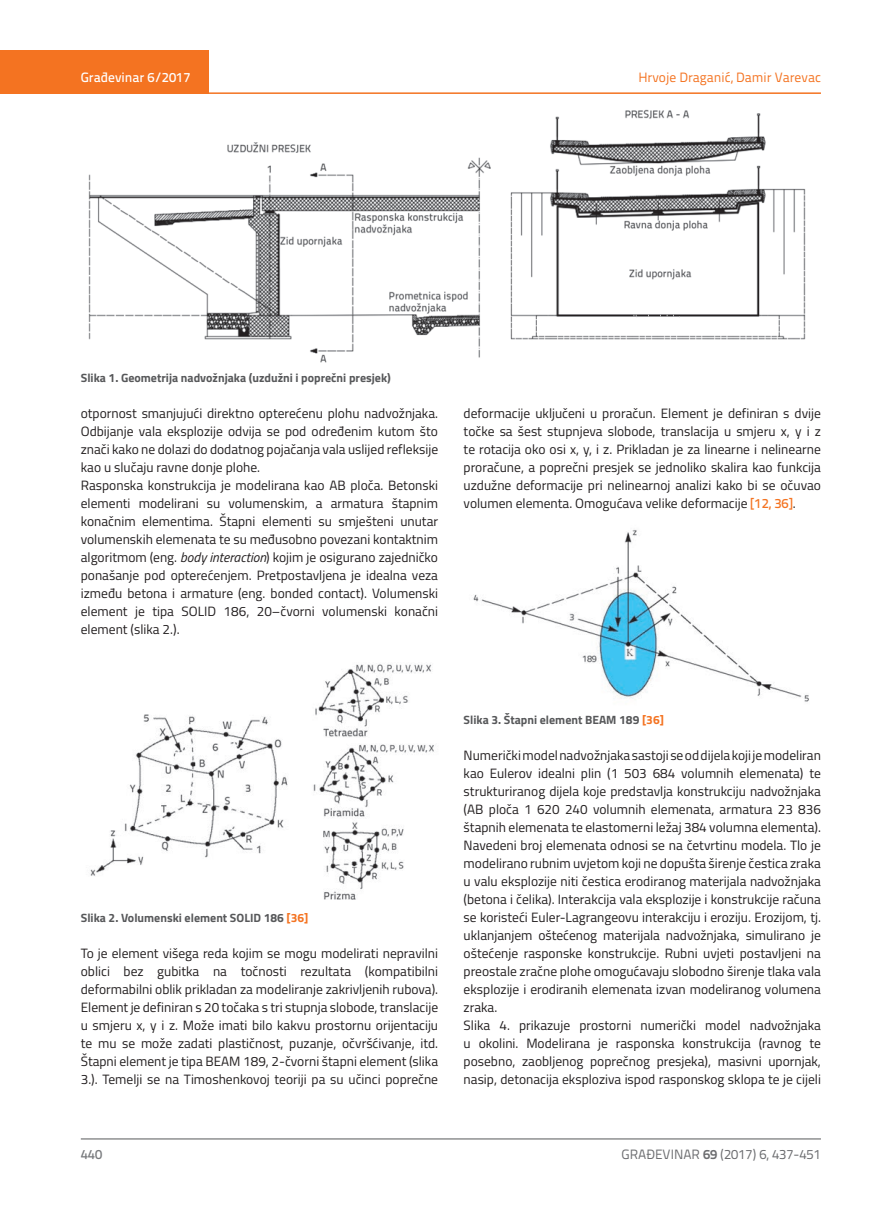
<style>
.page{position:relative;width:872px;height:1212px;background:#fff}
.page>*{position:absolute;margin:0;border:0;box-sizing:border-box;transform-origin:0 0}
.t1{font:13.5px/18px "Titillium";color:#231f20}
.t2{font:13.5px "Titillium Text 22 L";color:#6c6d70}
.t3{font:13.5px "Titillium Text 22 L";color:#f47321}
.t4{font:500 13.5px "Titillium Text 22 L";color:#fff}
.t5{font:500 13.5px "Titillium Text 22 L";color:#787a7d}
.t6{font:700 12px "Titillium";color:#57585a}
.s1{font-style:italic}
.s2{font-family:"Titillium Text 22 L";font-weight:500;color:#f47321}
.s3{color:#f47321}
.s4{font-weight:700}
</style>
<div class="page">
<div style="left:0;top:50px;width:208px;height:44px;background:#f47321"></div>
<hr style="left:0;top:92px;width:821px;height:2px;background:#f47321">
<hr style="left:81px;top:1139px;width:740px;height:1px;background:#57585a">
<img style="left:88px;top:109px;width:718px;height:254px">
<img style="left:90px;top:664px;width:344px;height:236px">
<img style="left:473px;top:529px;width:336px;height:173px">
<p class="t4" style="left:81px;top:67px;width:111px">Građevinar 6/2017</p>
<p class="t3" style="left:638px;top:68px;width:184px">Hrvoje Draganić, Damir Varevac</p>
<p class="t6" style="left:81px;top:368px;width:311px">Slika 1. Geometrija nadvožnjaka (uzdužni i poprečni presjek)</p>
<p class="t1" style="left:81px;top:403px;width:359px">otpornost smanjujući direktno opterećenu plohu nadvožnjaka.<br>Odbijanje vala eksplozije odvija se pod određenim kutom što znači kako ne dolazi do dodatnog pojačanja vala uslijed refleksije kao u slučaju ravne donje plohe.<br>Rasponska konstrukcija je modelirana kao AB ploča. Betonski elementi modelirani su volumenskim, a armatura štapnim konačnim elementima. Štapni elementi su smješteni unutar volumenskih elemenata te su međusobno povezani kontaktnim algoritmom (eng. <span class="s1">body interaction</span>) kojim je osigurano zajedničko ponašanje pod opterećenjem. Pretpostavljena je idealna veza između betona i armature (eng. bonded contact). Volumenski element je tipa SOLID 186, 20–čvorni volumenski konačni element (slika 2.).</p>
<p class="t1" style="left:463px;top:403px;width:359px;text-align:justify">deformacije uključeni u proračun. Element je definiran s dvije točke sa šest stupnjeva slobode, translacija u smjeru x, y i z te rotacija oko osi x, y, i z. Prikladan je za linearne i nelinearne proračune, a poprečni presjek se jednoliko skalira kao funkcija uzdužne deformacije pri nelinearnoj analizi kako bi se očuvao volumen elementa. Omogućava velike deformacije <span class="s2">[12, 36]</span>.</p>
<p class="t6" style="left:81px;top:909px;width:229px">Slika 2. Volumenski element SOLID 186 <span class="s3">[36]</span></p>
<p class="t1" style="left:81px;top:944px;width:359px;text-align:justify">To je element višega reda kojim se mogu modelirati nepravilni oblici bez gubitka na točnosti rezultata (kompatibilni deformabilni oblik prikladan za modeliranje zakrivljenih rubova).<br>Element je definiran s 20 točaka s tri stupnja slobode, translacije u smjeru x, y i z. Može imati bilo kakvu prostornu orijentaciju te mu se može zadati plastičnost, puzanje, očvršćivanje, itd.<br>Štapni element je tipa BEAM 189, 2-čvorni štapni element (slika 3.). Temelji se na Timoshenkovoj teoriji pa su učinci poprečne</p>
<p class="t6" style="left:463px;top:711px;width:202px">Slika 3. Štapni element BEAM 189 <span class="s3">[36]</span></p>
<p class="t1" style="left:463px;top:746px;width:359px">Numerički model nadvožnjaka sastoji se od dijela koji je modeliran kao Eulerov idealni plin (1 503 684 volumnih elemenata) te strukturiranog dijela koje predstavlja konstrukciju nadvožnjaka (AB ploča 1 620 240 volumnih elemenata, armatura 23 836 štapnih elemenata te elastomerni ležaj 384 volumna elementa).<br>Navedeni broj elemenata odnosi se na četvrtinu modela. Tlo je modelirano rubnim uvjetom koji ne dopušta širenje čestica zraka u valu eksplozije niti čestica erodiranog materijala nadvožnjaka (betona i čelika). Interakcija vala eksplozije i konstrukcije računa se koristeći Euler-Lagrangeovu interakciju i eroziju. Erozijom, tj. uklanjanjem oštećenog materijala nadvožnjaka, simulirano je oštećenje rasponske konstrukcije. Rubni uvjeti postavljeni na preostale zračne plohe omogućavaju slobodno širenje tlaka vala eksplozije i erodiranih elemenata izvan modeliranog volumena zraka.<br>Slika 4. prikazuje prostorni numerički model nadvožnjaka u okolini. Modelirana je rasponska konstrukcija (ravnog te posebno, zaobljenog poprečnog presjeka), masivni upornjak, nasip, detonacija eksploziva ispod rasponskog sklopa te je cijeli</p>
<p class="t5" style="left:81px;top:1144px;width:23px">440</p>
<p class="t2" style="left:621px;top:1144px;width:201px">GRAĐEVINAR <span class="s4">69</span> (2017) 6, 437-451</p>
</div>
